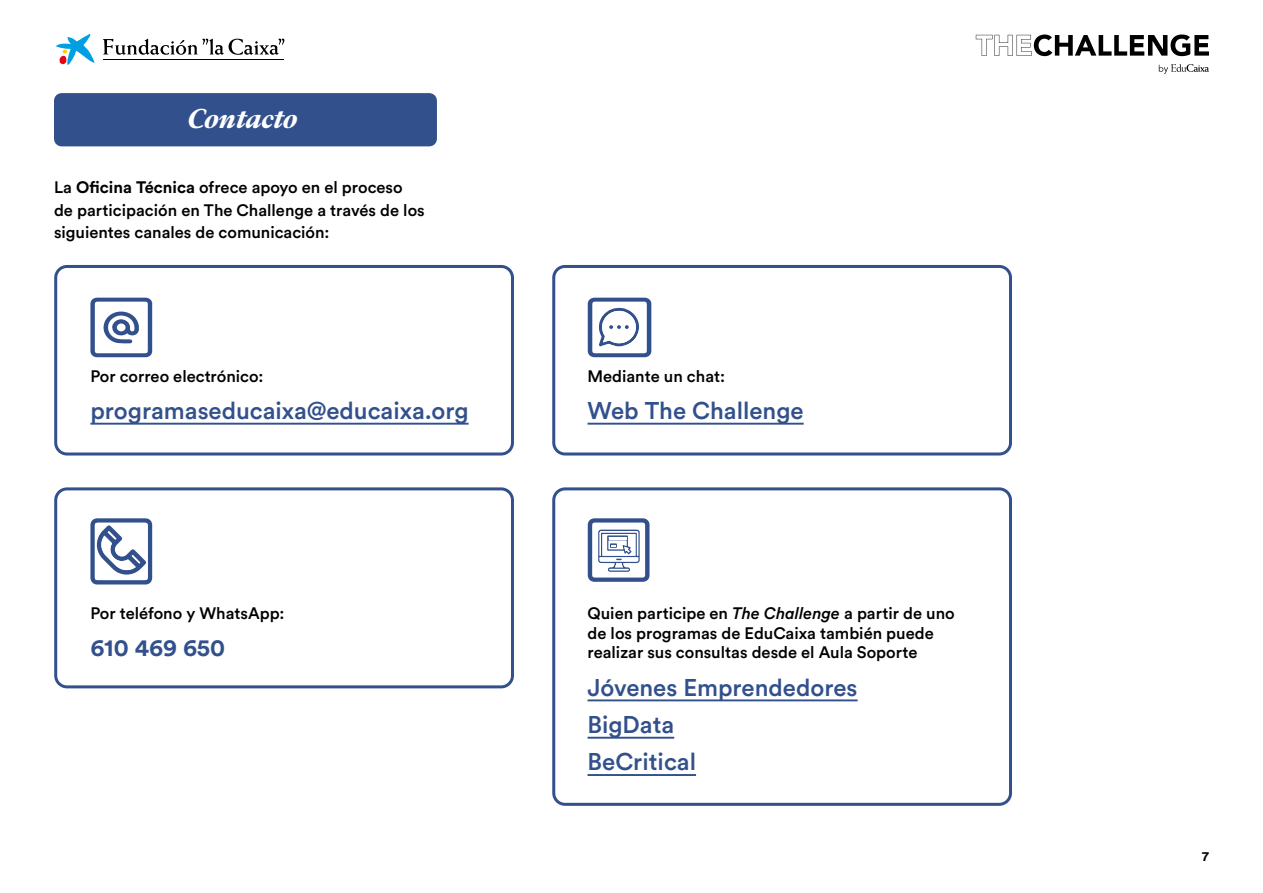
<style>
.page{position:relative;width:1263px;height:893px;background:#fff}
.page>*{position:absolute;margin:0;border:0;box-sizing:border-box;transform-origin:0 0}
.t1{font:italic 800 30px "Addington CF";color:#fff}
.t2{font:500 24px "Circular Std";color:#32508c}
.t3{font:700 24px "Circular Std";color:#32508c}
.t4{font:500 16.5px/22.5px "Circular Std";color:#000}
.t5{font:700 13.5px "Circular Std";color:#000}
.s1{font-weight:700}
.s2{font-style:italic}
</style>
<div class="page">
<svg style="left:1159px;top:64px;width:50px;height:10px"></svg>
<svg style="left:976px;top:35px;width:233px;height:21px"></svg>
<svg style="left:56px;top:34px;width:39px;height:31px"></svg>
<hr style="left:103px;top:59px;width:181px;height:1px;background:#000">
<svg style="left:103px;top:39px;width:182px;height:16px"></svg>
<div style="left:54px;top:265px;width:460px;height:190px;border:3px solid #32508c;border-radius:11px"></div>
<div style="left:54px;top:487px;width:460px;height:201px;border:3px solid #32508c;border-radius:11px"></div>
<div style="left:552px;top:265px;width:460px;height:190px;border:3px solid #32508c;border-radius:11px"></div>
<div style="left:552px;top:487px;width:460px;height:319px;border:3px solid #32508c;border-radius:11px"></div>
<div style="left:54px;top:93px;width:383px;height:53px;background:#32508c"></div>
<svg style="left:90px;top:298px;width:62px;height:59px"></svg>
<hr style="left:90px;top:423px;width:379px;height:2px;background:#32508c">
<svg style="left:588px;top:298px;width:63px;height:59px"></svg>
<hr style="left:587px;top:423px;width:217px;height:2px;background:#32508c">
<svg style="left:90px;top:518px;width:62px;height:66px"></svg>
<svg style="left:108px;top:531px;width:8px;height:9px"></svg>
<svg style="left:132px;top:555px;width:8px;height:9px"></svg>
<svg style="left:588px;top:518px;width:61px;height:64px"></svg>
<hr style="left:587px;top:699px;width:271px;height:2px;background:#32508c">
<hr style="left:587px;top:737px;width:87px;height:2px;background:#32508c">
<hr style="left:587px;top:774px;width:109px;height:2px;background:#32508c">
<p class="t1" style="left:187px;top:101px;width:111px">Contacto</p>
<p class="t4" style="left:54px;top:176px;width:372px">La <span class="s1">Oficina Técnica</span> ofrece apoyo en el proceso de participación en The Challenge a través de los siguientes canales de comunicación:</p>
<p class="t4" style="left:90px;top:364px;width:175px">Por correo electrónico:</p>
<p class="t2" style="left:90px;top:395px;width:380px">programaseducaixa@educaixa.org</p>
<p class="t4" style="left:90px;top:601px;width:196px">Por teléfono y WhatsApp:</p>
<p class="t3" style="left:90px;top:632px;width:136px">610 469 650</p>
<p class="t4" style="left:587px;top:364px;width:139px">Mediante un chat:</p>
<p class="t2" style="left:587px;top:395px;width:218px">Web The Challenge</p>
<p class="t4" style="left:587px;top:603px;width:369px;line-height:19.8px">Quien participe en <span class="s2">The Challenge</span> a partir de uno de los programas de EduCaixa también puede realizar sus consultas desde el Aula Soporte</p>
<p class="t2" style="left:587px;top:672px;width:272px">Jóvenes Emprendedores</p>
<p class="t2" style="left:587px;top:709px;width:88px">BigData</p>
<p class="t2" style="left:587px;top:747px;width:110px">BeCritical</p>
<p class="t5" style="left:1202px;top:847px;width:8px">7</p>
</div>
